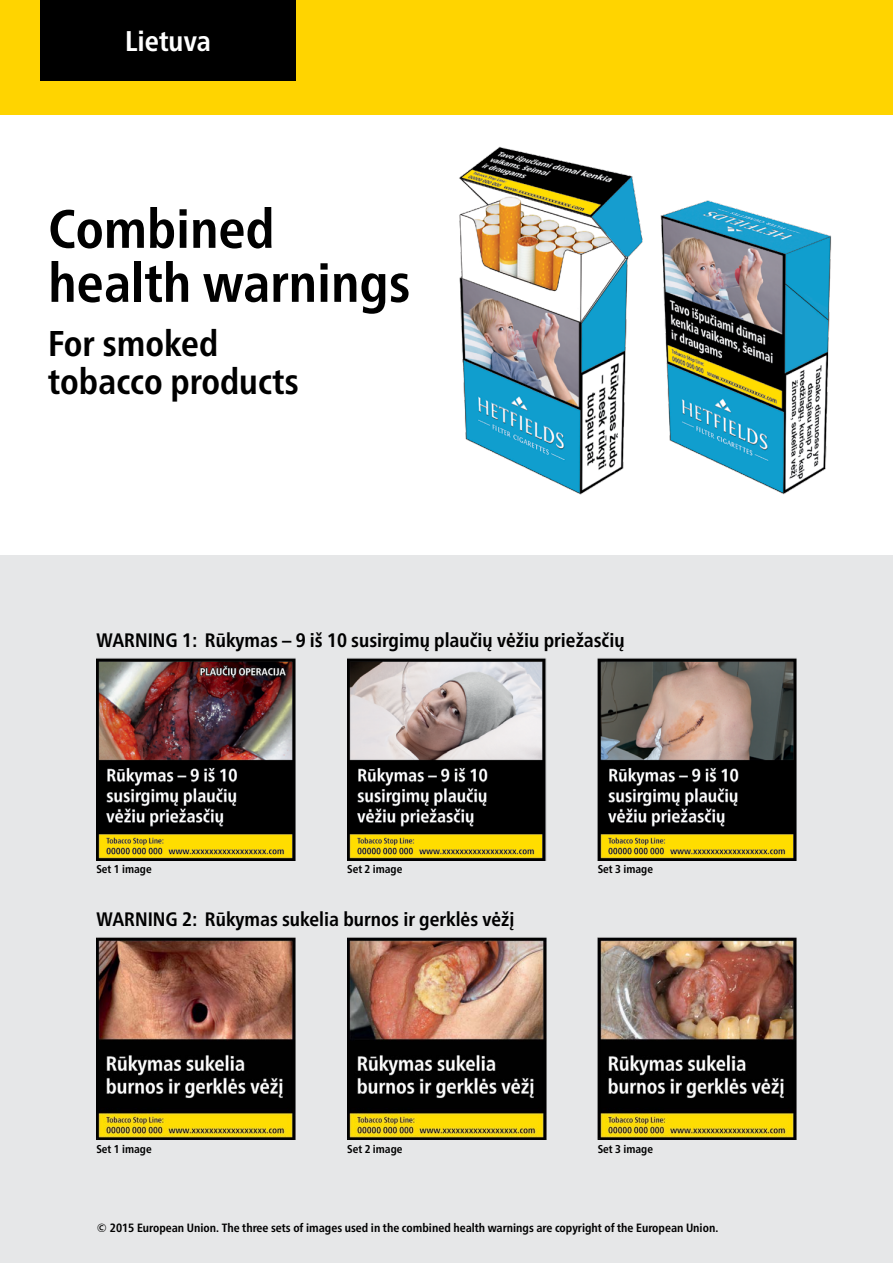
<style>
.page{position:relative;width:893px;height:1263px;background:#e6e7e8}
.page>*{position:absolute;margin:0;border:0;box-sizing:border-box;transform-origin:0 0}
.t1{font:700 condensed 54px/54px "Frutiger Neue LTW1 G";color:#000}
.t2{font:700 condensed 35.85px/37.5px "Frutiger Neue LTW1 G";color:#000}
.t3{font:700 condensed 28.5px "Frutiger Neue LTW1 G";color:#fff}
.t4{font:700 condensed 19.5px "Frutiger Neue LTW1 G";color:#000}
.t5{font:700 condensed 12px "Frutiger Neue LTW1 G";color:#000}
.t6{font:700 condensed 11.4px "Frutiger Neue LTW1 G";color:#000}
</style>
<div class="page">
<div style="left:0;top:1px;width:893px;height:554px;background:#fff"></div>
<div style="left:0;top:0;width:893px;height:115px;background:#ffd400"></div>
<div style="left:40px;top:0;width:256px;height:81px;background:#000"></div>
<img style="left:459px;top:146px;width:373px;height:349px">
<img style="left:96px;top:658px;width:200px;height:203px">
<img style="left:347px;top:658px;width:199px;height:203px">
<img style="left:598px;top:658px;width:199px;height:203px">
<img style="left:96px;top:937px;width:200px;height:203px">
<img style="left:347px;top:937px;width:199px;height:203px">
<img style="left:598px;top:937px;width:199px;height:203px">
<p class="t3" style="left:125px;top:24px;width:87px">Lietuva</p>
<p class="t1" style="left:48px;top:202px;width:364px">Combined health warnings</p>
<p class="t2" style="left:48px;top:325px;width:252px">For smoked tobacco products</p>
<p class="t4" style="left:96px;top:629px;width:530px">WARNING 1: Rūkymas – 9 iš 10 susirgimų plaučių vėžiu priežasčių</p>
<p class="t6" style="left:96px;top:863px;width:57px">Set 1 image</p>
<p class="t6" style="left:347px;top:863px;width:57px">Set 2 image</p>
<p class="t4" style="left:96px;top:908px;width:420px">WARNING 2: Rūkymas sukelia burnos ir gerklės vėžį</p>
<p class="t6" style="left:598px;top:863px;width:57px">Set 3 image</p>
<p class="t6" style="left:96px;top:1142px;width:57px">Set 1 image</p>
<p class="t6" style="left:347px;top:1142px;width:57px">Set 2 image</p>
<p class="t6" style="left:598px;top:1142px;width:57px">Set 3 image</p>
<p class="t5" style="left:96px;top:1220px;width:623px">© 2015 European Union. The three sets of images used in the combined health warnings are copyright of the European Union.</p>
</div>
